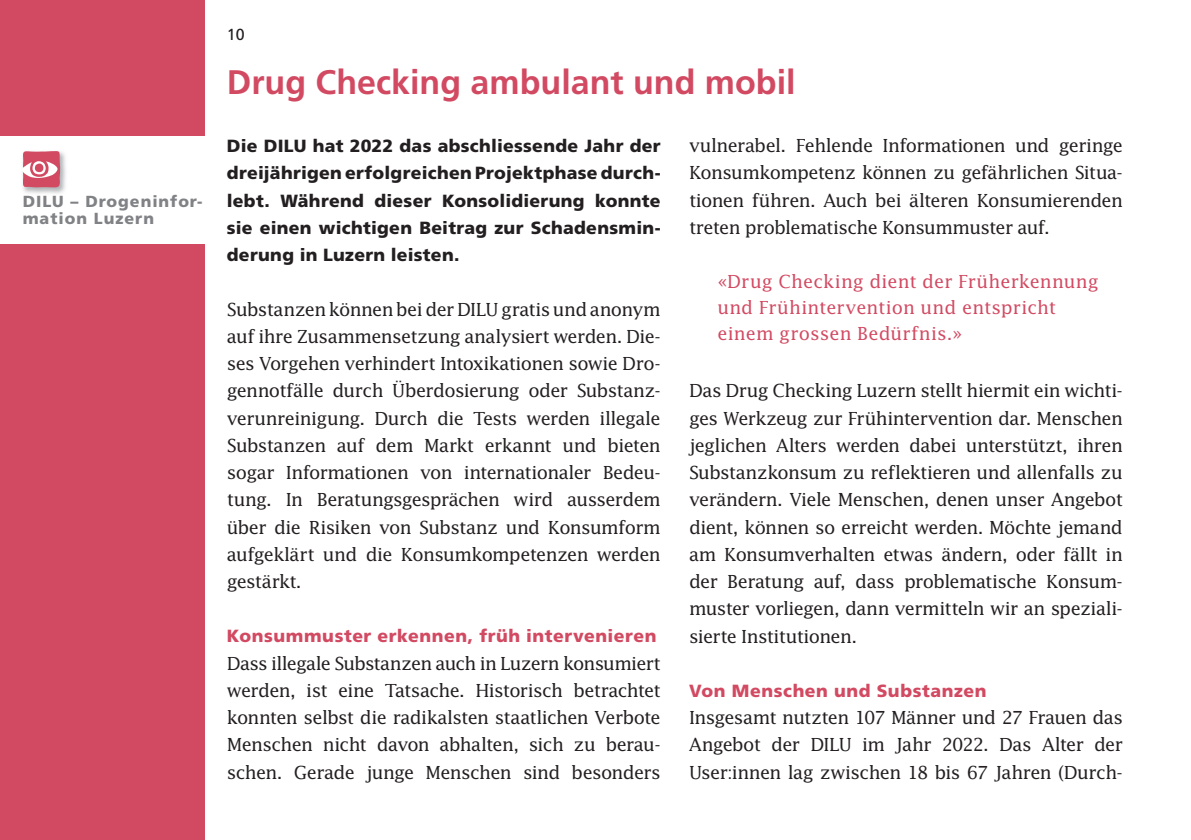
<style>
.page{position:relative;width:1191px;height:840px;background:#fff}
.page>*{position:absolute;margin:0;border:0;box-sizing:border-box;transform-origin:0 0}
.t1{font:700 34px "Frutiger LT";color:#d24a62}
.t2{font:18px/27.2px "Lucida";letter-spacing:-.035em;color:#231f20;text-align:justify}
.t3{font:18px/26.4px "Lucida";letter-spacing:.005em;color:#d24a62}
.t4{font:900 17.6px/27.2px "Frutiger LT";letter-spacing:.015em;color:#231f20;text-align:justify}
.t5{font:900 17.6px "Frutiger LT";letter-spacing:.03em;color:#d24a62}
.t6{font:900 16px/17.2px "Frutiger LT";letter-spacing:.06em;color:#808285}
.t7{font:16px "Frutiger LT";color:#231f20}
</style>
<div class="page">
<div style="left:0;top:0;width:204px;height:839px;background:#d24a62"></div>
<div style="left:0;top:136px;width:210px;height:108px;background:#fff"></div>
<img style="left:23px;top:151px;width:43px;height:43px">
<svg style="left:22px;top:151px;width:38px;height:36px"></svg>
<p class="t6" style="left:23px;top:192px;width:181px">DILU – Drogeninfor&shy;mation Luzern</p>
<p class="t7" style="left:227px;top:25px;width:19px">10</p>
<h1 class="t1" style="left:227px;top:62px;width:570px">Drug Checking ambulant und mobil</h1>
<p class="t4" style="left:227px;top:132px;width:435px">Die DILU hat 2022 das abschliessende Jahr der dreijährigen erfolgreichen Projektphase durch&shy;lebt. Während dieser Konsolidierung konnte sie einen wichtigen Beitrag zur Schadensmin&shy;derung in Luzern leisten.</p>
<p class="t2" style="left:227px;top:295px;width:435px">Substanzen können bei der DILU gratis und anonym auf ihre Zusammensetzung analysiert werden. Die&shy;ses Vorgehen verhindert Intoxikationen sowie Dro&shy;gennotfälle durch Überdosierung oder Substanz&shy;verunreinigung. Durch die Tests werden illegale Substanzen auf dem Markt erkannt und bieten sogar Informationen von internationaler Bedeu&shy;tung. In Beratungsgesprächen wird ausserdem über die Risiken von Substanz und Konsumform aufgeklärt und die Konsumkompetenzen werden gestärkt.</p>
<p class="t5" style="left:227px;top:625px;width:431px">Konsummuster erkennen, früh intervenieren</p>
<p class="t2" style="left:227px;top:648px;width:435px">Dass illegale Substanzen auch in Luzern konsumiert werden, ist eine Tatsache. Historisch betrachtet konnten selbst die radikalsten staatlichen Verbote Menschen nicht davon abhalten, sich zu berau&shy;schen. Gerade junge Menschen sind besonders</p>
<p class="t2" style="left:689px;top:131px;width:435px">vulnerabel. Fehlende Informationen und geringe Konsumkompetenz können zu gefährlichen Situa&shy;tionen führen. Auch bei älteren Konsumierenden treten problematische Konsummuster auf.</p>
<p class="t3" style="left:717px;top:267px;width:382px">«Drug Checking dient der Früherkennung und Frühintervention und entspricht einem grossen Bedürfnis.»</p>
<p class="t2" style="left:689px;top:376px;width:435px">Das Drug Checking Luzern stellt hiermit ein wichti&shy;ges Werkzeug zur Frühintervention dar. Menschen jeglichen Alters werden dabei unterstützt, ihren Substanzkonsum zu reflektieren und allenfalls zu verändern. Viele Menschen, denen unser Angebot dient, können so erreicht werden. Möchte jemand am Konsumverhalten etwas ändern, oder fällt in der Beratung auf, dass problematische Konsum&shy;muster vorliegen, dann vermitteln wir an speziali&shy;sierte Institutionen.</p>
<p class="t5" style="left:689px;top:679px;width:299px">Von Menschen und Substanzen</p>
<p class="t2" style="left:689px;top:703px;width:435px">Insgesamt nutzten 107 Männer und 27 Frauen das Angebot der DILU im Jahr 2022. Das Alter der User:innen lag zwischen 18 bis 67 Jahren (Durch-</p>
</div>
